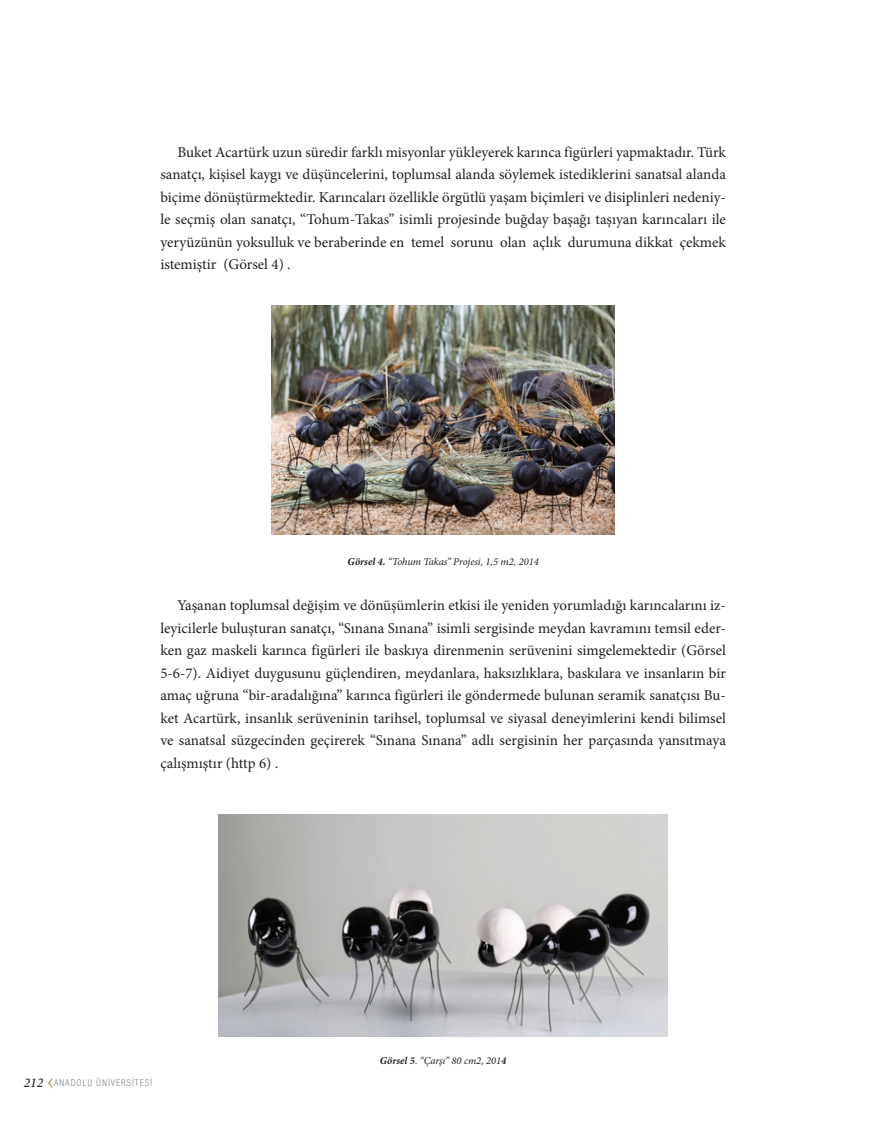
<style>
.page{position:relative;width:893px;height:1127px;background:#fff}
.page>*{position:absolute;margin:0;border:0;box-sizing:border-box;transform-origin:0 0}
.t1{font:15px/22.5px "Minion Pro";color:#231f20;text-align:justify}
.t2{font:italic 10.5px "Minion Pro";letter-spacing:-.005em;color:#231f20}
.t3{font:300 condensed 9px "Helvetica";letter-spacing:.1em;color:#808285}
.s1{font-weight:700}
.s2{font-family:"Minion Pro";font-weight:500;font-style:italic;font-stretch:normal;font-size:13.5px;color:#231f20}
</style>
<div class="page">
<svg style="left:48px;top:1078px;width:4px;height:10px"></svg>
<img style="left:272px;top:306px;width:343px;height:228px">
<img style="left:219px;top:814px;width:449px;height:222px">
<p class="t1" style="left:160px;top:141px;width:567px;text-indent:17px">Buket Acartürk uzun süredir farklı misyonlar yükleyerek karınca figürleri yapmaktadır. Türk sanatçı, kişisel kaygı ve düşüncelerini, toplumsal alanda söylemek istediklerini sanatsal alanda biçime dönüştürmektedir. Karıncaları özellikle örgütlü yaşam biçimleri ve disiplinleri nedeniy&shy;le seçmiş olan sanatçı, “Tohum-Takas” isimli projesinde buğday başağı taşıyan karıncaları ile yeryüzünün yoksulluk ve beraberinde en temel sorunu olan açlık durumuna dikkat çekmek istemiştir (Görsel 4) .</p>
<p class="t2" style="left:348px;top:554px;width:193px"><span class="s1">Görsel 4.</span> “Tohum Takas” Projesi, 1,5 m2, 2014</p>
<p class="t1" style="left:160px;top:594px;width:567px;text-indent:17px">Yaşanan toplumsal değişim ve dönüşümlerin etkisi ile yeniden yorumladığı karıncalarını iz&shy;leyicilerle buluşturan sanatçı, “Sınana Sınana” isimli sergisinde meydan kavramını temsil eder&shy;ken gaz maskeli karınca figürleri ile baskıya direnmenin serüvenini simgelemektedir (Görsel 5-6-7). Aidiyet duygusunu güçlendiren, meydanlara, haksızlıklara, baskılara ve insanların bir amaç uğruna “bir-aradalığına” karınca figürleri ile göndermede bulunan seramik sanatçısı Bu&shy;ket Acartürk, insanlık serüveninin tarihsel, toplumsal ve siyasal deneyimlerini kendi bilimsel ve sanatsal süzgecinden geçirerek “Sınana Sınana” adlı sergisinin her parçasında yansıtmaya çalışmıştır (http 6) .</p>
<p class="t3" style="left:24px;top:1078px;width:130px"><span class="s2">212</span> ANADOLU ÜNİVERSİTESİ</p>
<p class="t2" style="left:380px;top:1054px;width:128px"><span class="s1">Görsel 5</span>. “Çarşı” 80 cm2, 201<span class="s1">4</span></p>
</div>
